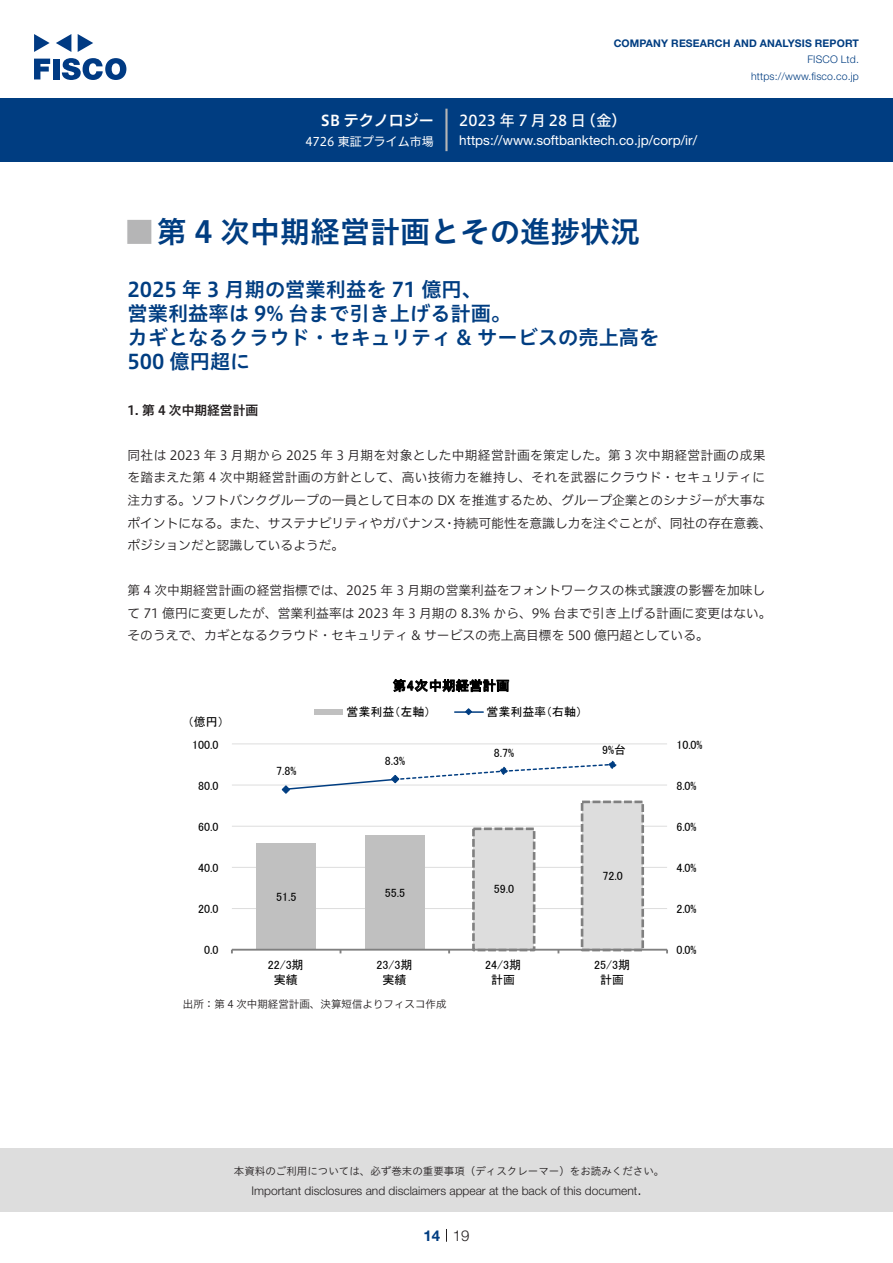
<style>
.page{position:relative;width:893px;height:1263px;background:#fff}
.page>*{position:absolute;margin:0;border:0;box-sizing:border-box;transform-origin:0 0}
.t1{font:30px "Hiragino UD Sans Std N W6";color:#003d81}
.t2{font:24px "Hiragino UD Sans Std N W6";color:#b5b5b6}
.t3{font:20.25px/24px "Hiragino UD Sans Std W6";color:#003d81}
.t4{font:15px "Hiragino UD Sans F Std N W5";letter-spacing:.01em;color:#fff}
.t5{font:15px "Hiragino UD Sans F Std N W6";color:#fff}
.t6{font:300 15px "Helvetica Neue LT Std";color:#231f20}
.t7{font:700 15px "Helvetica Neue LT Std";color:#003d81}
.t8{font:13.5px "Helvetica Neue LT Std";color:#fff}
.t9{font:13.5px "MS P Gothic";color:#000}
.t10{font:12.75px/22.5px "Hiragino UD Sans F Std N W3";color:#231f20}
.t11{font:12.75px "Hiragino UD Sans F Std N W3";letter-spacing:.025em;color:#231f20}
.t12{font:12.75px "Hiragino UD Sans F Std N W3";letter-spacing:.02em;color:#231f20}
.t13{font:12.75px "Hiragino UD Sans F Std N W6";color:#231f20}
.t14{font:12px/15.8px "MS P Gothic";color:#000;text-align:center}
.t15{font:300 12px "Helvetica Neue LT Std";color:#231f20}
.t16{font:12px "Hiragino UD Sans F Std N W4";color:#fff}
.t17{font:10.5px "Hiragino UD Sans Std W3";color:#231f20}
.t18{font:700 10.5px "Helvetica Neue LT Std";letter-spacing:.015em;color:#003d81}
.t19{font:300 10.5px/16.5px "Helvetica Neue LT Std";letter-spacing:.015em;color:#003d81;text-align:right}
.t20{font:10.5px "Hiragino UD Sans F Std N W3";color:#231f20}
</style>
<div class="page">
<div style="left:0;top:1148px;width:893px;height:64px;background:#ddd"></div>
<svg style="left:34px;top:59px;width:16px;height:20px"></svg>
<div style="left:53px;top:59px;width:6px;height:20px;background:#003a83"></div>
<svg style="left:62px;top:58px;width:64px;height:22px"></svg>
<svg style="left:34px;top:34px;width:16px;height:18px"></svg>
<svg style="left:78px;top:34px;width:15px;height:18px"></svg>
<svg style="left:56px;top:34px;width:15px;height:18px"></svg>
<div style="left:0;top:98px;width:893px;height:64px;background:#003d81"></div>
<hr style="left:445px;top:109px;width:3px;height:42px;background:#b5b5b6">
<svg style="left:446px;top:1229px;width:1px;height:13px"></svg>
<hr style="left:232px;top:908px;width:435px;height:1px;background:#ddd">
<hr style="left:232px;top:867px;width:435px;height:1px;background:#ddd">
<hr style="left:232px;top:826px;width:435px;height:1px;background:#ddd">
<hr style="left:232px;top:785px;width:435px;height:1px;background:#ddd">
<hr style="left:232px;top:743px;width:435px;height:1px;background:#ddd">
<div style="left:365px;top:835px;width:60px;height:115px;background:#c0c0c0"></div>
<div style="left:473px;top:829px;width:61px;height:121px;background:#ddd"></div>
<div style="left:472px;top:827px;width:63px;height:124px;border:3px dashed #808080"></div>
<div style="left:582px;top:802px;width:61px;height:148px;background:#ddd"></div>
<div style="left:581px;top:800px;width:63px;height:151px;border:3px dashed #808080"></div>
<div style="left:256px;top:844px;width:60px;height:106px;background:#c0c0c0"></div>
<hr style="left:232px;top:949px;width:435px;height:2px;background:#808080">
<svg style="left:281px;top:760px;width:336px;height:34px"></svg>
<div style="left:315px;top:709px;width:28px;height:5px;background:#c0c0c0"></div>
<hr style="left:455px;top:711px;width:28px;height:2px;background:#003d81">
<svg style="left:465px;top:708px;width:8px;height:8px"></svg>
<p class="t5" style="left:321px;top:109px;width:114px">SB テクノロジー</p>
<p class="t16" style="left:305px;top:132px;width:130px">4726 東証プライム市場</p>
<p class="t18" style="left:614px;top:37px;width:247px">COMPANY RESEARCH AND ANALYSIS REPORT</p>
<p class="t19" style="left:751px;top:51px;width:109px">FISCO Ltd. https://www.fisco.co j p.</p>
<p class="t4" style="left:581px;top:109px;width:47px">（金(</p>
<p class="t4" style="left:459px;top:109px;width:128px">2023 年 7月28 日</p>
<p class="t8" style="left:459px;top:132px;width:239px">https://www.softbanktech.co j p. /corp /i r/</p>
<h1 class="t1" style="left:157px;top:209px;width:485px">第 4 次中期経営計画とその進捗状況</h1>
<h2 class="t2" style="left:128px;top:213px;width:25px">█</h2>
<h3 class="t3" style="left:128px;top:276px;width:533px">2025 年 3 月期の営業利益を 71 億円、<br>営業利益率は 9% 台まで引き上げる計画。<br>カギとなるクラウド・セキュリティ &amp; サービスの売上高を<br>500 億円超に</h3>
<p class="t13" style="left:128px;top:400px;width:132px">1. 第 4 次中期経営計画</p>
<p class="t11" style="left:128px;top:446px;width:639px">同社は 2023 年 3 月期から 2025 年 3 月期を対象とした中期経営計画を策定した。第 3 次中期経営計画の成果</p>
<p class="t12" style="left:128px;top:468px;width:639px">を踏まえた第 4 次中期経営計画の方針として、高い技術力を維持し、それを武器にクラウド・セキュリティに</p>
<p class="t10" style="left:128px;top:488px;width:639px">注力する。ソフトバンクグループの一員として日本の DX を推進するため、グループ企業とのシナジーが大事な</p>
<p class="t10" style="left:453px;top:511px;width:320px">持続可能性を意識し力を注ぐことが、同社の存在意義、</p>
<p class="t10" style="left:128px;top:511px;width:320px">ポイントになる。また、サステナビリティやガバナンスポジションだと認識しているようだ。</p>
<p class="t10" style="left:128px;top:578px;width:646px">第 4 次中期経営計画の経営指標では、2025 年 3 月期の営業利益をフォントワークスの株式譲渡の影響を加味して 71 億円に変更したが、営業利益率は 2023 年 3 月期の 8.3% から、9% 台まで引き上げる計画に変更はない。そのうえで、カギとなるクラウド・セキュリティ &amp; サービスの売上高目標を 500 億円超としている。</p>
<p class="t10" style="left:443px;top:511px;width:14px">・</p>
<p class="t14" style="left:188px;top:714px;width:37px">（億円(</p>
<p class="t14" style="left:192px;top:736px;width:28px">100.0</p>
<p class="t14" style="left:198px;top:777px;width:22px">80.0</p>
<p class="t14" style="left:198px;top:819px;width:22px">60.0</p>
<p class="t14" style="left:198px;top:860px;width:22px">40.0</p>
<p class="t14" style="left:198px;top:901px;width:22px">20.0</p>
<p class="t14" style="left:204px;top:942px;width:16px">0.0</p>
<p class="t14" style="left:276px;top:763px;width:22px">7.8%</p>
<p class="t14" style="left:276px;top:889px;width:22px">51.5</p>
<p class="t9" style="left:393px;top:679px;width:118px">第4次中期経営計画</p>
<p class="t14" style="left:486px;top:704px;width:97px">営業利益率（右軸(</p>
<p class="t14" style="left:346px;top:704px;width:85px">営業利益（左軸）</p>
<p class="t14" style="left:385px;top:753px;width:22px">8.3%</p>
<p class="t14" style="left:494px;top:744px;width:22px">8.7%</p>
<p class="t14" style="left:602px;top:741px;width:25px">9%台</p>
<p class="t14" style="left:385px;top:885px;width:22px">55.5</p>
<p class="t14" style="left:494px;top:881px;width:22px">59.0</p>
<p class="t14" style="left:603px;top:868px;width:22px">72.0</p>
<p class="t14" style="left:268px;top:956px;width:37px">22/3期実績</p>
<p class="t14" style="left:376px;top:956px;width:37px">23/3期実績</p>
<p class="t14" style="left:485px;top:956px;width:37px">24/3期計画</p>
<p class="t14" style="left:594px;top:956px;width:37px">25/3期計画</p>
<p class="t20" style="left:183px;top:996px;width:265px">出所：第 4 次中期経営計画、決算短信よりフィスコ作成</p>
<p class="t14" style="left:676px;top:736px;width:28px">10.0%</p>
<p class="t14" style="left:676px;top:777px;width:22px">8.0%</p>
<p class="t14" style="left:676px;top:819px;width:22px">6.0%</p>
<p class="t14" style="left:676px;top:860px;width:22px">4.0%</p>
<p class="t14" style="left:676px;top:901px;width:22px">2.0%</p>
<p class="t14" style="left:676px;top:942px;width:22px">0.0%</p>
<p class="t17" style="left:234px;top:1163px;width:432px">本資料のご利用については、必ず巻末の重要事項（ディスクレーマー）をお読みください。</p>
<p class="t6" style="left:637px;top:1180px;width:6px">.</p>
<p class="t15" style="left:251px;top:1183px;width:387px">Important disclosures and disclaimers appear at the back of this document</p>
<p class="t7" style="left:423px;top:1226px;width:18px">14</p>
<p class="t6" style="left:453px;top:1226px;width:18px">19</p>
</div>
